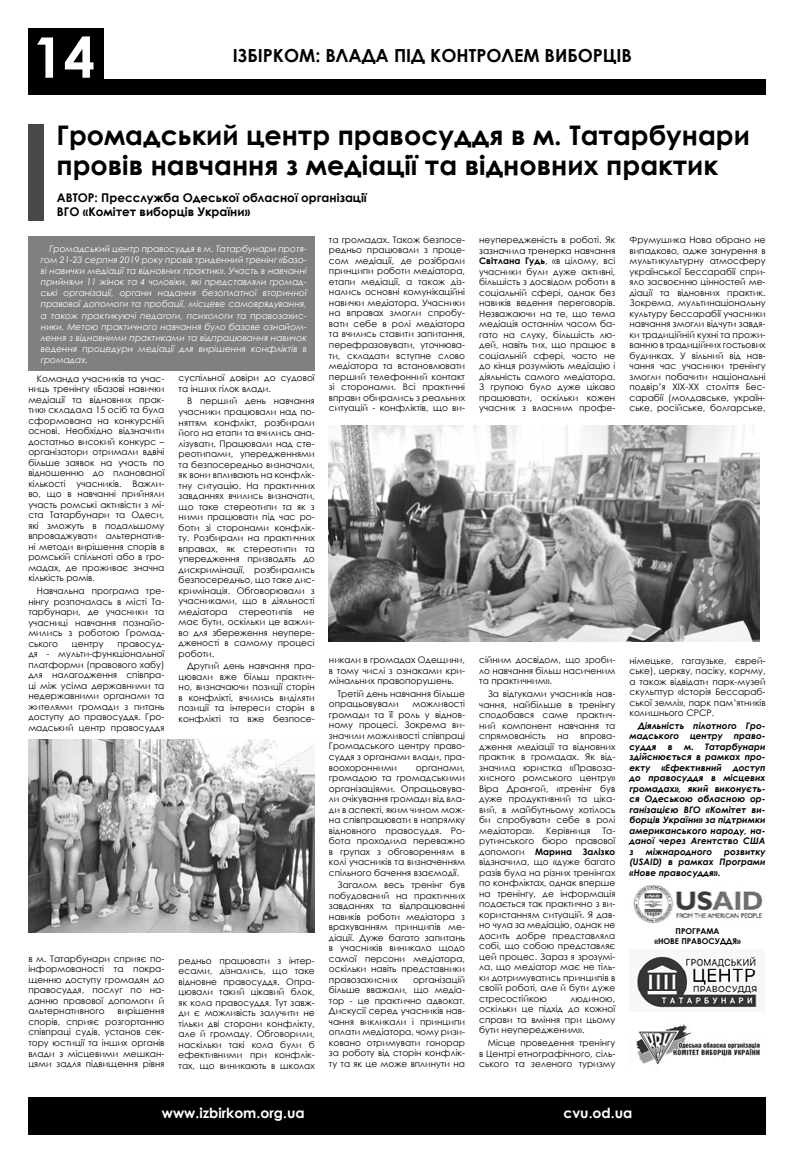
<style>
.page{position:relative;width:794px;height:1163px;background:#fff}
.page>*{position:absolute;margin:0;border:0;box-sizing:border-box;transform-origin:0 0}
.t1{font:700 56px "Century Gothic";color:#fff}
.t2{font:700 27px/30px "Century Gothic";color:#000}
.t3{font:700 18px "Century Gothic";color:#000}
.t4{font:700 14px "Century Gothic";color:#fff}
.t5{font:700 12px/14.4px "Century Gothic";color:#000}
.t6{font:9px/10.5px "Century Gothic";color:#000;text-align:justify}
.t7{font:italic 9px/11px "Century Gothic";color:#fff;text-align:justify}
.t8{font:italic 700 9px/10.5px "Century Gothic";color:#000;text-align:justify}
.t9{font:700 8px/10.5px "Century Gothic";color:#000;text-align:center}
.s1{font-weight:700}
</style>
<div class="page">
<div style="left:28px;top:28px;width:76px;height:62px;background:#000"></div>
<div style="left:28px;top:79px;width:737px;height:16px;background:#000"></div>
<div style="left:28px;top:1097px;width:737px;height:37px;background:#000"></div>
<div style="left:28px;top:125px;width:16px;height:96px;background:#484848"></div>
<div style="left:28px;top:236px;width:287px;height:135px;background:#808080"></div>
<img style="left:28px;top:739px;width:287px;height:192px">
<img style="left:329px;top:425px;width:431px;height:216px">
<img style="left:636px;top:1024px;width:124px;height:41px">
<img style="left:637px;top:956px;width:120px;height:52px">
<img style="left:633px;top:885px;width:130px;height:38px">
<h1 class="t1" style="left:32px;top:15px;width:64px">14</h1>
<h3 class="t3" style="left:233px;top:41px;width:400px">ІЗБІРКОМ: ВЛАДА ПІД КОНТРОЛЕМ ВИБОРЦІВ</h3>
<h2 class="t2" style="left:56px;top:119px;width:695px">Громадський центр правосуддя в м. Татарбунари провів навчання з медіації та відновних практик</h2>
<h3 class="t5" style="left:57px;top:190px;width:311px">АВТОР: Пресслужба Одеської обласної організації<br>ВГО «Комітет виборців України»</h3>
<p class="t7" style="left:41px;top:243px;width:267px;text-indent:9px">Громадський центр правосуддя в м. Татарбунари протя&shy;гом 21-23 серпня 2019 року провів триденний тренінг «Базо&shy;ві навички медіації та відновних практик». Участь в навчанні прийняли 11 жінок та 4 чоловіки, які представляли громад&shy;ські організації, органи надання безоплатної вторинної правової допомоги та пробації, місцеве самоврядування, а також практикуючі педагоги, психологи та правозахис&shy;ники. Метою практичного навчання було базове ознайом&shy;лення з відновними практиками та відпрацювання навичок ведення процедури медіації для вирішення конфліктів в громадах.</p>
<p class="t6" style="left:28px;top:373px;width:138px;text-indent:9px">Команда учасників та учас&shy;ниць тренінгу «Базові навички медіації та відновних прак&shy;тик» складала 15 осіб та була сформована на конкурсній основі. Необхідно відзначити достатньо високий конкурс – організатори отримали вдвічі більше заявок на участь по відношенню до планованої кількості учасників. Важли&shy;во, що в навчанні прийняли участь ромські активісти з мі&shy;ста Татарбунари та Одеси, які зможуть в подальшому впроваджувати альтернатив&shy;ні методи вирішення спорів в ромській спільноті або в гро&shy;мадах, де проживає значна кількість ромів.</p>
<p class="t6" style="left:28px;top:585px;width:138px;text-indent:9px">Навчальна програма тре&shy;нінгу розпочалась в місті Та&shy;тарбунари, де учасники та учасниці навчання познайо&shy;мились з роботою Громад&shy;ського</p>
<p class="t6" style="left:179px;top:372px;width:138px">суспільної довіри до судової та інших гілок влади.</p>
<p class="t6" style="left:179px;top:396px;width:138px;text-indent:9px">В перший день навчання учасники працювали над по&shy;няттям конфлікт, розбирали його на етапи та вчились ана&shy;лізувати. Працювали над сте&shy;реотипами, упередженнями та безпосередньо визначали, як вони впливають на конфлік&shy;тну ситуацію. На практичних завданнях вчились визначати, що таке стереотипи та як з ними працювати під час ро&shy;боти зі сторонами конфлік&shy;ту. Розбирали на практичних вправах, як стереотипи та упередження призводять до дискримінації, розбирались безпосередньо, що таке дис&shy;кримінація. Обговорювали з учасниками, що в діяльності медіатора стереотипів не має бути, оскільки це важли&shy;во для збереження неупере&shy;дженості в самому процесі роботи.</p>
<p class="t6" style="left:179px;top:660px;width:138px;text-indent:9px">Другий день навчання пра&shy;цювали вже більш практич&shy;но, визначаючи позиції сторін в конфлікті, вчились виділяти позиції та інтереси сторін в конфлікті та вже безпосе-</p>
<p class="t6" style="left:28px;top:638px;width:138px;text-indent:89px">правосуд&shy;дя - мульти-функціональної платформи (правового хабу) для налагодження співпра&shy;ці між усіма державними та недержавними органами та жителями громади з питань доступу до правосуддя. Гро&shy;мадський центр правосуддя</p>
<p class="t6" style="left:72px;top:638px;width:33px">центру</p>
<p class="t6" style="left:28px;top:953px;width:138px">в м. Татарбунари сприяє по&shy;інформованості та покра&shy;щенню доступу громадян до правосуддя, послуг по на&shy;данню правової допомоги й альтернативного</p>
<p class="t6" style="left:28px;top:1005px;width:138px;text-indent:89px">вирішення спорів, сприяє розгортанню співпраці судів, установ сек&shy;тору юстиції та інших органів влади з місцевими мешкан&shy;цями задля підвищення рівня</p>
<p class="t6" style="left:179px;top:954px;width:138px">редньо працювати з інтер&shy;есами, дізнались, що таке відновне правосуддя. Опра&shy;цювали такий цікавий блок, як кола правосуддя. Тут завж&shy;ди є можливість залучити не тільки дві сторони конфлікту, але й громаду. Обговорили, наскільки такі кола були б ефективними при конфлік&shy;тах, що виникають в школах</p>
<p class="t6" style="left:329px;top:234px;width:138px">та громадах. Також безпосе&shy;редньо працювали з проце&shy;сом медіації, де розібрали принципи роботи медіатора, етапи медіації, а також діз&shy;нались основні комунікаційні навички медіатора. Учасники на вправах змогли спробу&shy;вати себе в ролі медіатора та вчились ставити запитання, перефразовувати, уточнюва&shy;ти, складати вступне слово медіатора та встановлювати перший телефонний контакт зі сторонами. Всі практичні вправи обирались з реальних ситуацій - конфліктів, що ви-</p>
<p class="t6" style="left:329px;top:654px;width:138px">никали в громадах Одещини, в тому числі з ознаками кри&shy;мінальних правопорушень.</p>
<p class="t6" style="left:329px;top:688px;width:138px;text-indent:9px">Третій день навчання більше опрацьовували</p>
<p class="t6" style="left:329px;top:698px;width:138px;text-indent:83px">можливості громади та її роль у віднов&shy;ному процесі. Зокрема ви&shy;значили можливості співпраці Громадського центру право&shy;суддя з органами влади, пра&shy;воохоронними</p>
<p class="t6" style="left:329px;top:761px;width:138px;text-indent:87px">органами, громадою та громадськими організаціями. Опрацьовува&shy;ли очікування громади від вла&shy;ди в аспекті, яким чином мож&shy;на співпрацювати в напрямку відновного правосуддя. Ро&shy;бота проходила переважно в групах з обговоренням в колі учасників та визначенням спільного бачення взаємодії.</p>
<p class="t6" style="left:329px;top:879px;width:138px;text-indent:9px">Загалом весь тренінг був побудований на практичних завданнях та відпрацюванні навиків роботи медіатора з врахуванням принципів ме&shy;діації. Дуже багато запитань в учасників виникало щодо самої персони медіатора, оскільки навіть представники правозахисних</p>
<p class="t6" style="left:329px;top:974px;width:138px;text-indent:84px">організацій більше вважали, що медіа&shy;тор - це практично адвокат.<br>Дискусії серед учасників нав&shy;чання викликали і принципи оплати медіатора, чому ризи&shy;ковано отримувати гонорар за роботу від сторін конфлік&shy;ту та як це може вплинути на</p>
<p class="t6" style="left:479px;top:234px;width:138px">неупередженість в роботі. Як зазначила тренерка навчання <span class="s1">Світлана Гудь</span>, «в цілому, всі учасники були дуже активні, більшість з досвідом роботи в соціальній сфері, однак без навиків ведення переговорів.<br>Незважаючи на те, що тема медіація останнім часом ба&shy;гато на слуху, більшість лю&shy;дей, навіть тих, що працює в соціальній сфері, часто не до кінця розуміють медіацію і діяльність самого медіатора.<br>З групою було дуже цікаво працювати, оскільки кожен учасник з власним профе-</p>
<p class="t6" style="left:629px;top:234px;width:138px">Фрумушика Нова обрано не випадково, адже занурення в мультикультурну атмосферу української Бессарабії спри&shy;яло засвоєнню цінностей ме&shy;діації та відновних практик.<br>Зокрема, мультинаціональну культуру Бессарабії учасники навчання змогли відчути завдя&shy;ки традиційній кухні та прожи&shy;ванню в традиційних гостьових будинках. У вільний від нав&shy;чання час учасники тренінгу змогли побачити національні подвір’я XIX-XX століття Бес&shy;сарабії (молдавське, україн&shy;ське, російське, болгарське,</p>
<p class="t6" style="left:479px;top:654px;width:138px">сійним досвідом, що зроби&shy;ло навчання більш насиченим та практичним».</p>
<p class="t6" style="left:479px;top:688px;width:138px;text-indent:9px">За відгуками учасників нав&shy;чання, найбільше в тренінгу сподобався саме практич&shy;ний компонент навчання та спрямованість</p>
<p class="t6" style="left:479px;top:730px;width:138px;text-indent:101px">впрова&shy;дження медіації та відновних практик в громадах. Як від&shy;значила юристка «Правоза&shy;хисного ромського центру» Віра Дрангой, «тренінг був дуже продуктивний та ціка&shy;вий, в майбутньому хотілось би спробувати себе в ролі медіатора».</p>
<p class="t6" style="left:557px;top:730px;width:13px">на</p>
<p class="t6" style="left:546px;top:825px;width:46px">Керівниця</p>
<p class="t6" style="left:479px;top:825px;width:138px;text-indent:123px">Та&shy;рутинського бюро правової допомоги <span class="s1">Марина Залізко </span>відзначила, що «дуже багато разів була на різних тренінгах по конфліктах, однак вперше на тренінгу, де інформація подається так практично з ви&shy;користанням ситуацій. Я дав&shy;но чула за медіацію, однак не досить добре представляла собі, що собою представляє цей процес. Зараз я зрозумі&shy;ла, що медіатор має не тіль&shy;ки дотримуватись принципів в своїй роботі, але й бути дуже стресостійкою</p>
<p class="t6" style="left:479px;top:993px;width:138px;text-indent:91px">людиною, оскільки це підхід до кожної справи та вміння при цьому бути неупередженим».</p>
<p class="t6" style="left:479px;top:1037px;width:138px;text-indent:9px">Місце проведення тренінгу в Центрі етнографічного, сіль&shy;ського та зеленого туризму</p>
<p class="t6" style="left:629px;top:654px;width:138px">німецьке, гагаузьке, єврей&shy;ське), церкву, пасіку, корчму, а також відвідати парк-музей скульптур «Історія Бессараб&shy;ської землі», парк пам’ятників колишнього СРСР.</p>
<p class="t8" style="left:629px;top:719px;width:138px;text-indent:9px">Діяльність пілотного Гро&shy;мадського центру право&shy;суддя</p>
<p class="t8" style="left:629px;top:740px;width:138px;text-indent:55px">м. Татарбунари здійснюється в рамках про&shy;екту «Ефективний доступ до правосуддя в місцевих громадах», який виконуєть&shy;ся Одеською обласною ор&shy;ганізацією ВГО «Комітет ви&shy;борців України» за підтримки американського народу, на&shy;даної через Агентство США з</p>
<p class="t8" style="left:668px;top:740px;width:6px">в</p>
<p class="t8" style="left:646px;top:845px;width:68px">міжнародного</p>
<p class="t8" style="left:629px;top:845px;width:138px;text-indent:95px">розвитку (USAID) в рамках Програми «Нове правосуддя».</p>
<p class="t9" style="left:654px;top:925px;width:88px">ПРОГРАМА<br>«НОВЕ ПРАВОСУДДЯ»</p>
<h3 class="t4" style="left:162px;top:1101px;width:144px">www.izbirkom.org.ua</h3>
<h3 class="t4" style="left:563px;top:1101px;width:70px">cvu.od.ua</h3>
</div>
